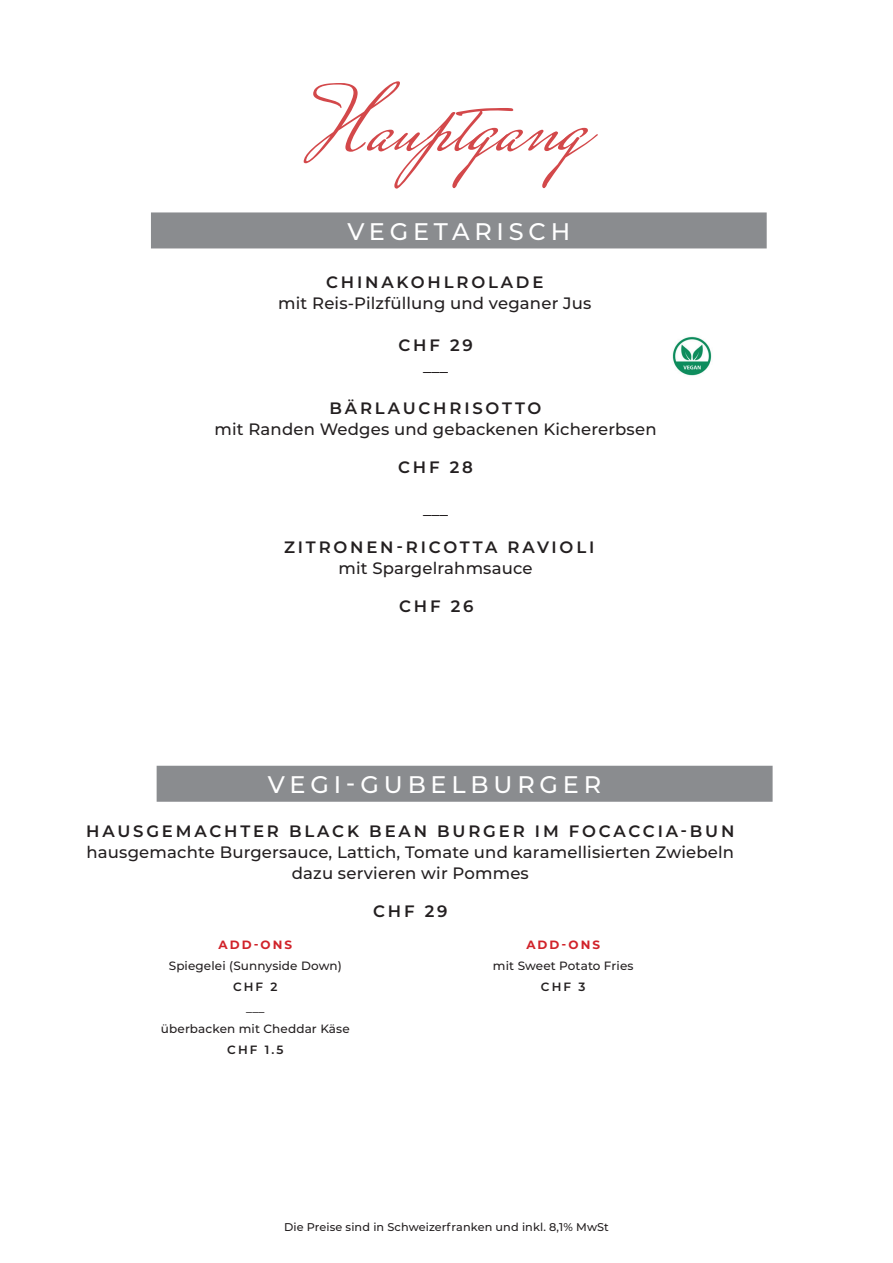
<style>
.page{position:relative;width:893px;height:1263px;background:#fff}
.page>*{position:absolute;margin:0;border:0;box-sizing:border-box;transform-origin:0 0}
.t1{font:91.5px "Mrs Saint Delafield";color:#d3484a}
.t2{font:500 24px "Montserrat";letter-spacing:.2em;color:#fff}
.t3{font:500 16.5px/21px "Montserrat";letter-spacing:.01em;color:#231f20;text-align:center}
.t4{font:600 16.5px "Montserrat";letter-spacing:.17em;color:#231f20}
.t5{font:500 12px/21px "Montserrat";letter-spacing:.01em;color:#231f20;text-align:center}
.t6{font:700 12px "Montserrat";letter-spacing:.17em;color:#d1232a}
.t7{font:600 12px "Montserrat";letter-spacing:.17em;color:#231f20}
.t8{font:500 11.25px "Montserrat";letter-spacing:.01em;color:#231f20}
</style>
<div class="page">
<div style="left:151px;top:212px;width:616px;height:36px;background:#8a8c8f"></div>
<div style="left:157px;top:766px;width:616px;height:36px;background:#8a8c8f"></div>
<img style="left:672px;top:336px;width:40px;height:40px">
<h1 class="t1" style="left:307px;top:65px;width:280px">Hauptgang</h1>
<h2 class="t2" style="left:347px;top:215px;width:224px">VEGETARISCH</h2>
<p class="t4" style="left:326px;top:271px;width:219px">CHINAKOHLROLADE</p>
<p class="t3" style="left:278px;top:292px;width:315px">mit Reis-Pilzfüllung und veganer Jus</p>
<p class="t4" style="left:398px;top:334px;width:76px">CHF 29</p>
<p class="t3" style="left:423px;top:355px;width:27px">___</p>
<p class="t4" style="left:330px;top:397px;width:213px">BÄRLAUCHRISOTTO</p>
<p class="t3" style="left:215px;top:418px;width:444px">mit Randen Wedges und gebackenen Kichererbsen</p>
<p class="t4" style="left:398px;top:456px;width:76px">CHF 28</p>
<p class="t3" style="left:423px;top:498px;width:27px">___</p>
<p class="t4" style="left:284px;top:536px;width:312px">ZITRONEN-RICOTTA RAVIOLI</p>
<p class="t3" style="left:338px;top:557px;width:196px">mit Spargelrahmsauce</p>
<p class="t4" style="left:399px;top:595px;width:76px">CHF 26</p>
<h2 class="t2" style="left:268px;top:768px;width:335px">VEGI-GUBELBURGER</h2>
<p class="t4" style="left:86px;top:819px;width:650px">HAUSGEMACHTER BLACK BEAN BURGER IM FOCACCIA-BUN</p>
<p class="t3" style="left:87px;top:841px;width:649px">hausgemachte Burgersauce, Lattich, Tomate und karamellisierten Zwiebeln dazu servieren wir Pommes</p>
<p class="t4" style="left:373px;top:899px;width:76px">CHF 29</p>
<p class="t6" style="left:218px;top:936px;width:75px">ADD-ONS</p>
<p class="t5" style="left:169px;top:955px;width:175px">Spiegelei (Sunnyside Down)</p>
<p class="t7" style="left:233px;top:978px;width:46px">CHF 2</p>
<p class="t5" style="left:161px;top:997px;width:190px">___<br>überbacken mit Cheddar Käse</p>
<p class="t7" style="left:227px;top:1041px;width:58px">CHF 1.5</p>
<p class="t6" style="left:526px;top:936px;width:75px">ADD-ONS</p>
<p class="t5" style="left:493px;top:955px;width:142px">mit Sweet Potato Fries</p>
<p class="t7" style="left:541px;top:978px;width:46px">CHF 3</p>
<p class="t8" style="left:284px;top:1219px;width:326px">Die Preise sind in Schweizerfranken und inkl. 8,1% MwSt</p>
</div>
